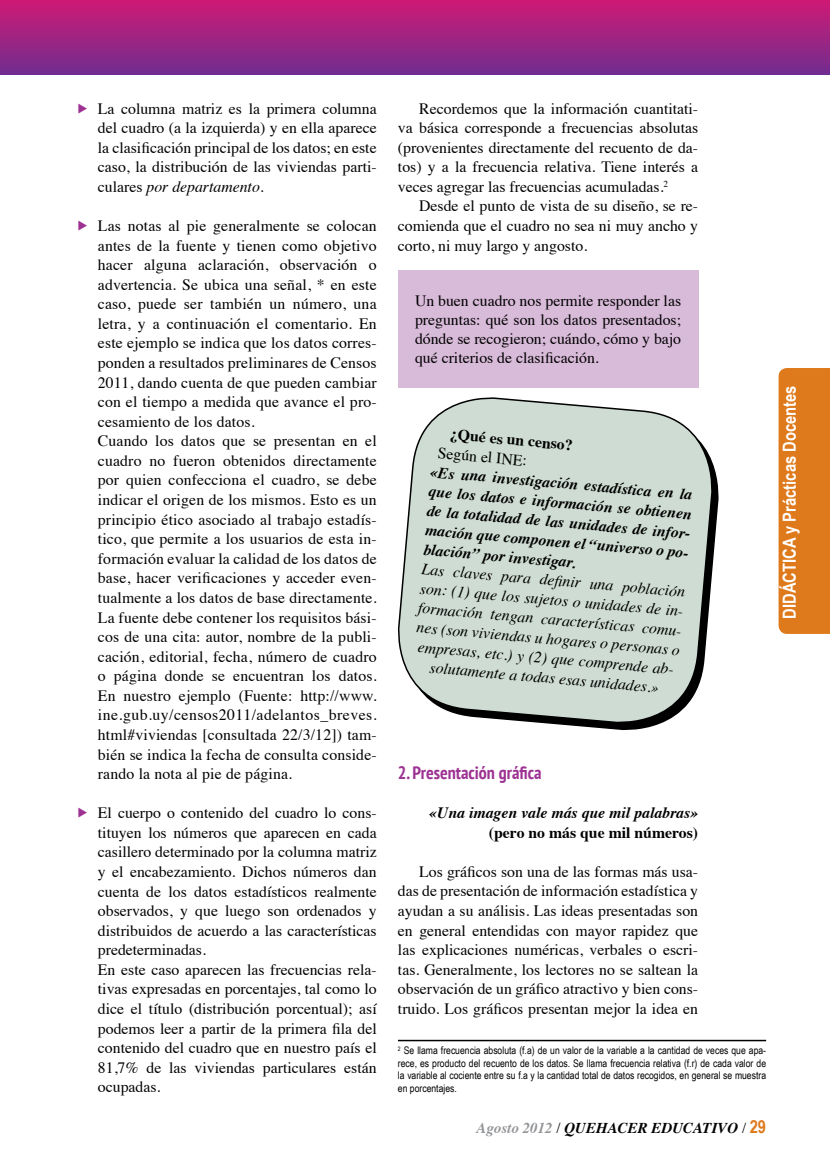
<style>
.page{position:relative;width:830px;height:1170px;background:#fff}
.page>*{position:absolute;margin:0;border:0;box-sizing:border-box;transform-origin:0 0}
.t1{font:700 18px "Arial Narrow";color:#fff}
.t2{font:700 condensed 18px "PT Sans";color:#9d3293}
.t3{font:15.75px/19.5px "Times";letter-spacing:.01em;color:#000;text-align:justify}
.t4{font:italic 15.75px/19.5px "Times";color:#000;text-align:center}
.t5{font:italic 700 15.75px/19.5px "Times";color:#000;text-align:justify}
.t6{font:700 15.75px "Times";color:#000}
.t7{font:italic 700 15px "Times";color:#000}
.t8{font:10.5px/12.6px "Arial Narrow";color:#000;text-align:justify}
.s1{color:#9d3293}
.s2{font-style:italic}
.s3{color:#939598}
.s4{font-weight:400;font-style:normal}
.s5{font-family:"Arial Narrow";font-style:normal;font-size:18px;color:#df7a1c}
</style>
<div class="page">
<div style="left:778px;top:368px;width:51px;height:266px;background:#df7a1c"></div>
<hr style="left:398px;top:1039px;width:367px;height:2px;background:#000">
<div style="left:398px;top:270px;width:299px;height:117px;background:#d8bad9"></div>
<svg style="left:397px;top:397px;width:321px;height:332px;background:#cad6ce"></svg>
<div style="left:0;top:0;width:829px;height:74px;background:linear-gradient(to bottom,#cf1a75,#732d8f)"></div>
<p class="t3" style="left:98px;top:97px;width:280px;text-indent:-21px"><span class="s1">▶</span> La columna matriz es la primera columna del cuadro (a la izquierda) y en ella aparece la clasificación principal de los datos; en este caso, la distribución de las viviendas parti&shy;culares <span class="s2">por departamento</span>.</p>
<p class="t3" style="left:98px;top:215px;width:280px;text-align:left;text-indent:-21px"><span class="s1">▶</span> Las notas al pie generalmente se colocan antes de la fuente y tienen como objetivo hacer alguna aclaración, observación o advertencia. Se ubica una señal, * en este caso, puede ser también un número, una letra, y a continuación el comentario. En este ejemplo se indica que los datos corres&shy;ponden a resultados preliminares de Censos 2011, dando cuenta de que pueden cambiar con el tiempo a medida que avance el pro&shy;cesamiento de los datos.<br>Cuando los datos que se presentan en el cuadro no fueron obtenidos directamente por quien confecciona el cuadro, se debe indicar el origen de los mismos. Esto es un principio ético asociado al trabajo estadís&shy;tico, que permite a los usuarios de esta in&shy;formación evaluar la calidad de los datos de base, hacer verificaciones y acceder even&shy;tualmente a los datos de base directamente.<br>La fuente debe contener los requisitos bási&shy;cos de una cita: autor, nombre de la publi&shy;cación, editorial, fecha, número de cuadro o página donde se encuentran los datos.<br>En nuestro ejemplo (Fuente: http://www. ine.gub.uy/censos2011/adelantos_breves. html#viviendas [consultada 22/3/12]) tam&shy;bién se indica la fecha de consulta conside&shy;rando la nota al pie de página.</p>
<p class="t3" style="left:98px;top:801px;width:280px;text-align:left;text-indent:-21px"><span class="s1">▶</span> El cuerpo o contenido del cuadro lo cons&shy;tituyen los números que aparecen en cada casillero determinado por la columna matriz y el encabezamiento. Dichos números dan cuenta de los datos estadísticos realmente observados, y que luego son ordenados y distribuidos de acuerdo a las características predeterminadas.<br>En este caso aparecen las frecuencias rela&shy;tivas expresadas en porcentajes, tal como lo dice el título (distribución porcentual); así podemos leer a partir de la primera fila del contenido del cuadro que en nuestro país el 81,7% de las viviendas particulares están ocupadas.</p>
<p class="t3" style="left:398px;top:97px;width:301px;text-indent:21px">Recordemos que la información cuantitati&shy;va básica corresponde a frecuencias absolutas (provenientes directamente del recuento de da&shy;tos) y a la frecuencia relativa. Tiene interés a veces agregar las frecuencias acumuladas.<sup>2</sup></p>
<p class="t3" style="left:398px;top:195px;width:301px;text-indent:21px">Desde el punto de vista de su diseño, se re&shy;comienda que el cuadro no sea ni muy ancho y corto, ni muy largo y angosto.</p>
<p class="t3" style="left:415px;top:290px;width:267px;line-height:18.9px">Un buen cuadro nos permite responder las preguntas: qué son los datos presentados; dónde se recogieron; cuándo, cómo y bajo qué criterios de clasificación.</p>
<p class="t6" style="left:451px;top:419px;width:124px;rotate:5deg">¿Qué es un censo?</p>
<p class="t3" style="left:438px;top:441px;width:91px;rotate:5deg">Según el INE:</p>
<p class="t5" style="left:431px;top:460px;width:266px;rotate:5deg">«Es una investigación estadística en la que los datos e información se obtienen de la totalidad de las unidades de infor&shy;mación que componen el “universo o po&shy;blación” por investigar.</p>
<p class="t4" style="left:422px;top:558px;width:268px;rotate:5deg">Las claves para defi nir una población son: (1) que los sujetos o unidades de in&shy;formación tengan características comu&shy;nes (son viviendas u hogares o personas o empresas, etc.) y (2) que comprende ab&shy;solutamente a todas esas unidades.»</p>
<p class="t1" style="left:775px;top:618px;width:235px;rotate:-90deg">DIDÁCTICA y Prácticas Docentes</p>
<p class="t2" style="left:398px;top:760px;width:145px">2. Presentación gráfica</p>
<p class="t5" style="left:429px;top:801px;width:270px">«Una imagen vale más que mil palabras»</p>
<p class="t6" style="left:488px;top:817px;width:210px">(pero no más que mil números)</p>
<p class="t3" style="left:398px;top:860px;width:301px;text-indent:21px">Los gráficos son una de las formas más usa&shy;das de presentación de información estadística y ayudan a su análisis. Las ideas presentadas son en general entendidas con mayor rapidez que las explicaciones numéricas, verbales o escri&shy;tas. Generalmente, los lectores no se saltean la observación de un gráfico atractivo y bien cons&shy;truido. Los gráficos presentan mejor la idea en</p>
<p class="t8" style="left:398px;top:1043px;width:369px"><sup>2</sup> Se llama frecuencia absoluta (f.a) de un valor de la variable a la cantidad de veces que apa&shy;rece, es producto del recuento de los datos. Se llama frecuencia relativa (f.r) de cada valor de la variable al cociente entre su f.a y la cantidad total de datos recogidos, en general se muestra en porcentajes.</p>
<p class="t7" style="left:476px;top:1113px;width:291px"><span class="s3">Agosto 2012</span> <span class="s4">/</span> QUEHACER EDUCATIVO <span class="s4">/</span> <span class="s5">29</span></p>
</div>
